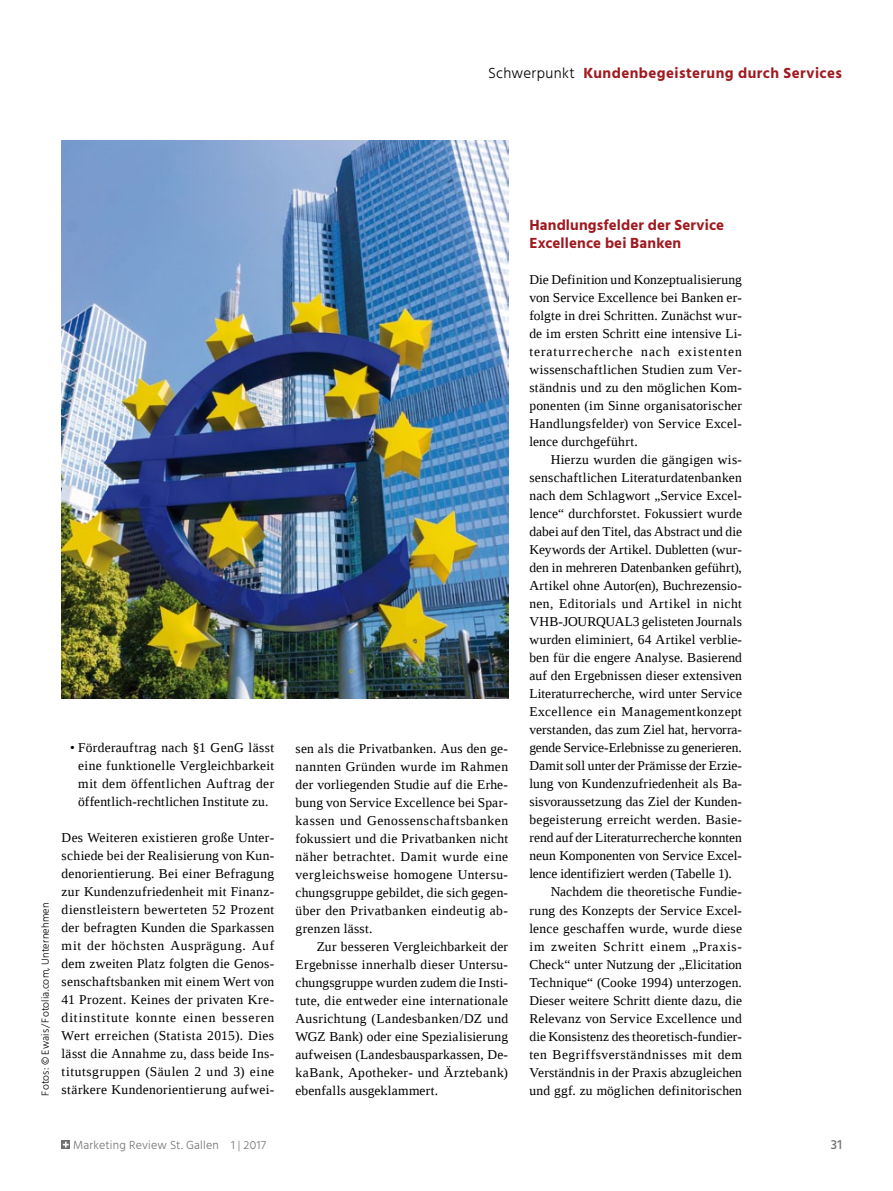
<style>
.page{position:relative;width:893px;height:1191px;background:#fff}
.page>*{position:absolute;margin:0;border:0;box-sizing:border-box;transform-origin:0 0}
.t1{font:700 15px/18px "Hind Vadodara";letter-spacing:.01em;color:#a01a20}
.t2{font:700 15px "Hind Vadodara";letter-spacing:.03em;color:#a01a20}
.t3{font:13.5px/18px "Tinos";letter-spacing:.02em;color:#000;text-align:center}
.t4{font:13.5px "Tinos";color:#000}
.t5{font:13.5px "Tinos";letter-spacing:.04em;color:#000}
.t6{font:13.5px "Tinos";letter-spacing:-.005em;color:#000}
.t7{font:13.5px "Tinos";letter-spacing:.075em;color:#000}
.t8{font:13.5px "Tinos";letter-spacing:.05em;color:#000}
.t9{font:500 13.5px "Hind Vadodara";color:#707172}
.t10{font:300 12px "Hind Vadodara";letter-spacing:.02em;color:#707172}
.t11{font:300 10.5px "Hind Vadodara";letter-spacing:.01em;color:#000}
.s1{font-weight:300;color:#000}
</style>
<div class="page">
<img style="left:62px;top:140px;width:446px;height:558px">
<div style="left:62px;top:1140px;width:8px;height:8px;background:#707172"></div>
<svg style="left:63px;top:1141px;width:6px;height:6px"></svg>
<p class="t2" style="left:488px;top:61px;width:355px"><span class="s1">Schwerpunkt</span> Kundenbegeisterung durch Services</p>
<p class="t11" style="left:38px;top:1095px;width:195px;rotate:-90deg">Fotos: © Ewais/Fotolia.com, Unternehmen</p>
<p class="t3" style="left:70px;top:739px;width:206px">• Förderauftrag nach §1 GenG lässt eine funktionelle Vergleichbarkeit mit dem öffentlichen Auftrag der öffentlich-rechtlichen Institute zu.</p>
<p class="t3" style="left:62px;top:829px;width:214px;text-align:justify">Des Weiteren existieren große Unter&shy;schiede bei der Realisierung von Kun&shy;denorientierung. Bei einer Befragung zur Kundenzufriedenheit mit Finanz&shy;dienstleistern bewerteten 52 Prozent der befragten Kunden die Sparkassen mit der höchsten Ausprägung. Auf dem zweiten Platz folgten die Genos&shy;senschaftsbanken mit einem Wert von 41 Prozent. Keines der privaten Kre&shy;ditinstitute konnte einen besseren Wert erreichen (Statista 2015). Dies lässt die Annahme zu, dass beide Ins&shy;titutsgruppen (Säulen 2 und 3) eine</p>
<p class="t3" style="left:62px;top:1081px;width:214px">stärkere Kundenorientierung aufwei-</p>
<p class="t3" style="left:296px;top:739px;width:214px">sen als die Privatbanken. Aus den ge-</p>
<p class="t3" style="left:296px;top:757px;width:214px">nannten Gründen wurde im Rahmen</p>
<p class="t3" style="left:296px;top:775px;width:214px">der vorliegenden Studie auf die Erhe-</p>
<p class="t3" style="left:296px;top:793px;width:214px">bung von Service Excellence bei Spar-</p>
<p class="t5" style="left:296px;top:813px;width:214px">kassen und Genossenschaftsbanken</p>
<p class="t3" style="left:296px;top:829px;width:214px">fokussiert und die Privatbanken nicht</p>
<p class="t5" style="left:296px;top:849px;width:214px">näher betrachtet. Damit wurde eine</p>
<p class="t3" style="left:296px;top:865px;width:214px">vergleichsweise homogene Untersu-</p>
<p class="t3" style="left:296px;top:883px;width:214px">chungsgruppe gebildet, die sich gegen-</p>
<p class="t3" style="left:296px;top:901px;width:214px">über den Privatbanken eindeutig ab-</p>
<p class="t3" style="left:296px;top:919px;width:78px">grenzen lässt.</p>
<p class="t3" style="left:317px;top:937px;width:193px">Zur besseren Vergleichbarkeit der</p>
<p class="t3" style="left:296px;top:955px;width:214px">Ergebnisse innerhalb dieser Untersu-</p>
<p class="t3" style="left:296px;top:973px;width:214px">chungsgruppe wurden zudem die Insti-</p>
<p class="t3" style="left:296px;top:991px;width:214px">tute, die entweder eine internationale</p>
<p class="t3" style="left:296px;top:1009px;width:214px">Ausrichtung (Landesbanken/DZ und</p>
<p class="t3" style="left:296px;top:1027px;width:214px">WGZ Bank) oder eine Spezialisierung</p>
<p class="t3" style="left:296px;top:1045px;width:214px">aufweisen (Landesbausparkassen, De-</p>
<p class="t3" style="left:296px;top:1063px;width:214px">kaBank, Apotheker- und Ärztebank)</p>
<p class="t3" style="left:296px;top:1081px;width:144px">ebenfalls ausgeklammert.</p>
<p class="t1" style="left:529px;top:216px;width:196px">Handlungsfelder der Service<br>Excellence bei Banken</p>
<p class="t3" style="left:529px;top:271px;width:214px">Die Definition und Konzeptualisierung</p>
<p class="t3" style="left:529px;top:289px;width:214px">von Service Excellence bei Banken er-</p>
<p class="t3" style="left:529px;top:307px;width:214px">folgte in drei Schritten. Zunächst wur-</p>
<p class="t3" style="left:529px;top:325px;width:214px">de im ersten Schritt eine intensive Li-</p>
<p class="t7" style="left:529px;top:345px;width:214px">teraturrecherche nach existenten</p>
<p class="t3" style="left:529px;top:361px;width:214px">wissenschaftlichen Studien zum Ver-</p>
<p class="t3" style="left:529px;top:379px;width:214px">ständnis und zu den möglichen Kom-</p>
<p class="t3" style="left:529px;top:397px;width:214px">ponenten (im Sinne organisatorischer</p>
<p class="t3" style="left:529px;top:415px;width:214px">Handlungsfelder) von Service Excel-</p>
<p class="t3" style="left:529px;top:433px;width:110px">lence durchgeführt.</p>
<p class="t3" style="left:551px;top:451px;width:193px">Hierzu wurden die gängigen wis-</p>
<p class="t3" style="left:529px;top:469px;width:214px">senschaftlichen Literaturdatenbanken</p>
<p class="t3" style="left:529px;top:487px;width:214px">nach dem Schlagwort „Service Excel-</p>
<p class="t3" style="left:529px;top:505px;width:214px">lence“ durchforstet. Fokussiert wurde</p>
<p class="t4" style="left:529px;top:525px;width:214px">dabei auf den Titel, das Abstract und die</p>
<p class="t3" style="left:529px;top:541px;width:214px">Keywords der Artikel. Dubletten (wur-</p>
<p class="t3" style="left:529px;top:559px;width:214px">den in mehreren Datenbanken geführt),</p>
<p class="t3" style="left:529px;top:577px;width:214px">Artikel ohne Autor(en), Buchrezensio-</p>
<p class="t5" style="left:529px;top:597px;width:214px">nen, Editorials und Artikel in nicht</p>
<p class="t4" style="left:529px;top:615px;width:214px">VHB-JOURQUAL3 gelisteten Journals</p>
<p class="t3" style="left:529px;top:631px;width:214px">wurden eliminiert, 64 Artikel verblie-</p>
<p class="t3" style="left:529px;top:649px;width:214px">ben für die engere Analyse. Basierend</p>
<p class="t3" style="left:529px;top:667px;width:214px">auf den Ergebnissen dieser extensiven</p>
<p class="t3" style="left:529px;top:685px;width:214px">Literaturrecherche, wird unter Service</p>
<p class="t3" style="left:529px;top:703px;width:214px">Excellence ein Managementkonzept</p>
<p class="t3" style="left:529px;top:721px;width:214px">verstanden, das zum Ziel hat, hervorra-</p>
<p class="t4" style="left:529px;top:741px;width:214px">gende Service-Erlebnisse zu generieren.</p>
<p class="t4" style="left:529px;top:759px;width:214px">Damit soll unter der Prämisse der Erzie-</p>
<p class="t3" style="left:529px;top:775px;width:214px">lung von Kundenzufriedenheit als Ba-</p>
<p class="t3" style="left:529px;top:793px;width:214px">sisvoraussetzung das Ziel der Kunden-</p>
<p class="t3" style="left:529px;top:811px;width:214px">begeisterung erreicht werden. Basie-</p>
<p class="t3" style="left:529px;top:829px;width:214px">rend auf der Literaturrecherche konnten</p>
<p class="t6" style="left:529px;top:849px;width:214px">neun Komponenten von Service Excel-</p>
<p class="t3" style="left:529px;top:865px;width:204px">lence identifiziert werden (Tabelle 1).</p>
<p class="t3" style="left:551px;top:883px;width:193px">Nachdem die theoretische Fundie-</p>
<p class="t3" style="left:529px;top:901px;width:214px">rung des Konzepts der Service Excel-</p>
<p class="t3" style="left:529px;top:919px;width:214px">lence geschaffen wurde, wurde diese</p>
<p class="t8" style="left:529px;top:939px;width:214px">im zweiten Schritt einem „Praxis-</p>
<p class="t3" style="left:529px;top:955px;width:214px">Check“ unter Nutzung der „Elicitation</p>
<p class="t3" style="left:529px;top:973px;width:214px">Technique“ (Cooke 1994) unterzogen.</p>
<p class="t3" style="left:529px;top:991px;width:214px">Dieser weitere Schritt diente dazu, die</p>
<p class="t3" style="left:529px;top:1009px;width:214px">Relevanz von Service Excellence und</p>
<p class="t3" style="left:529px;top:1027px;width:214px">die Konsistenz des theoretisch-fundier-</p>
<p class="t5" style="left:529px;top:1047px;width:214px">ten Begriffsverständnisses mit dem</p>
<p class="t3" style="left:529px;top:1063px;width:214px">Verständnis in der Praxis abzugleichen</p>
<p class="t3" style="left:529px;top:1081px;width:214px">und ggf. zu möglichen definitorischen</p>
<p class="t10" style="left:73px;top:1136px;width:195px">Marketing Review St. Gallen 1 | 2017</p>
<p class="t9" style="left:831px;top:1134px;width:13px">31</p>
</div>
